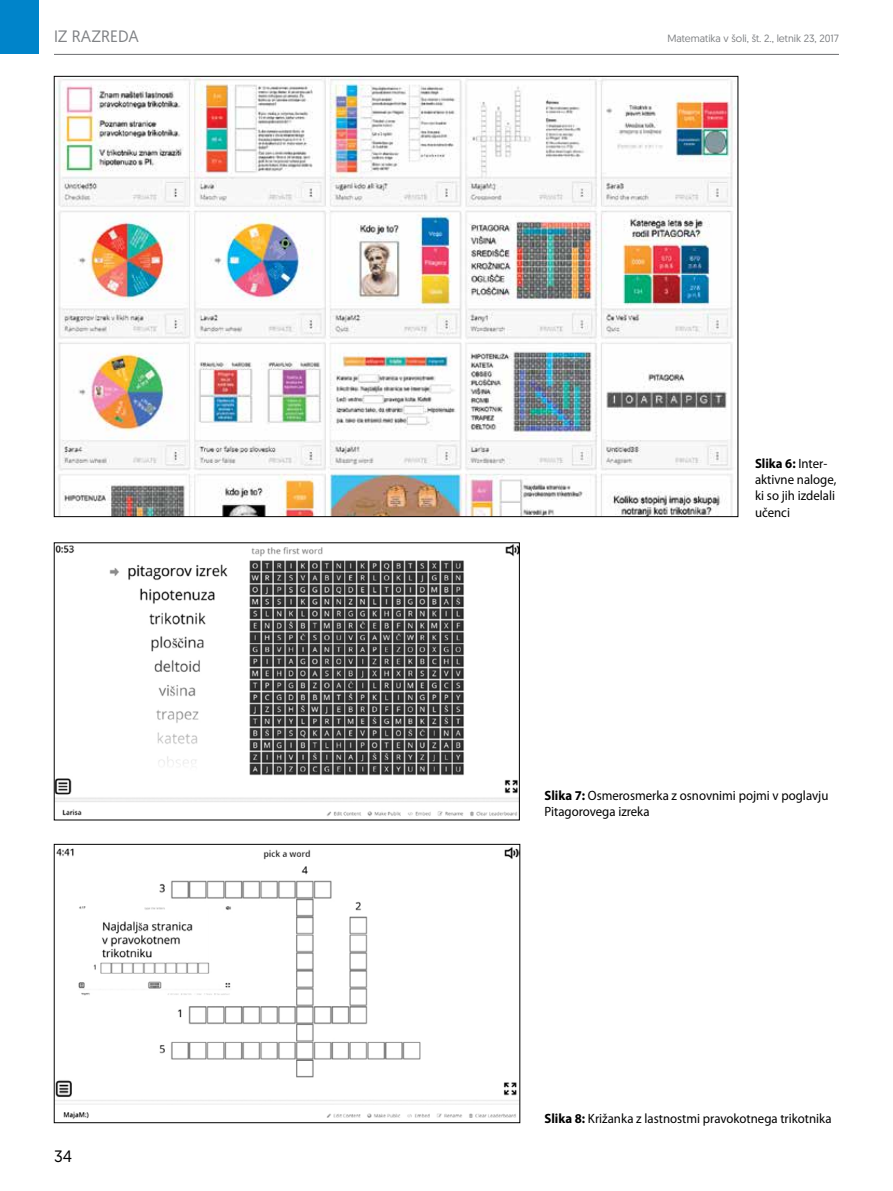
<style>
.page{position:relative;width:893px;height:1191px;background:#fff}
.page>*{position:absolute;margin:0;border:0;box-sizing:border-box;transform-origin:0 0}
.t1{font:16.5px "Geomanist";color:#808285}
.t2{font:16.5px "Geomanist";color:#000}
.t3{font:13.5px/16.2px "Myriad Pro";color:#000;scale:.95 1}
.t4{font:10.5px "Geomanist";color:#808285}
.s1{font-weight:700}
</style>
<div class="page">
<div style="left:0;top:0;width:38px;height:54px;background:#0084ca"></div>
<hr style="left:54px;top:54px;width:785px;height:1px;background:#6d6e71">
<img style="left:56px;top:78px;width:680px;height:437px">
<img style="left:56px;top:544px;width:462px;height:272px">
<img style="left:56px;top:847px;width:462px;height:272px">
<div style="left:54px;top:844px;width:466px;height:279px;border:1px solid #000"></div>
<p class="t1" style="left:54px;top:26px;width:86px">IZ RAZREDA</p>
<p class="t2" style="left:54px;top:1145px;width:19px">34</p>
<p class="t4" style="left:667px;top:31px;width:173px">Matematika v šoli, št. 2., letnik 23, 2017</p>
<p class="t3" style="left:755px;top:455px;width:87px"><span class="s1">Slika 6:</span> Inter&shy;aktivne naloge, ki so jih izdelali učenci</p>
<p class="t3" style="left:544px;top:787px;width:300px"><span class="s1">Slika 7:</span> Osmerosmerka z osnovnimi pojmi v poglavju<br>Pitagorovega izreka</p>
<p class="t3" style="left:544px;top:1109px;width:304px"><span class="s1">Slika 8:</span> Križanka z lastnostmi pravokotnega trikotnika</p>
</div>
